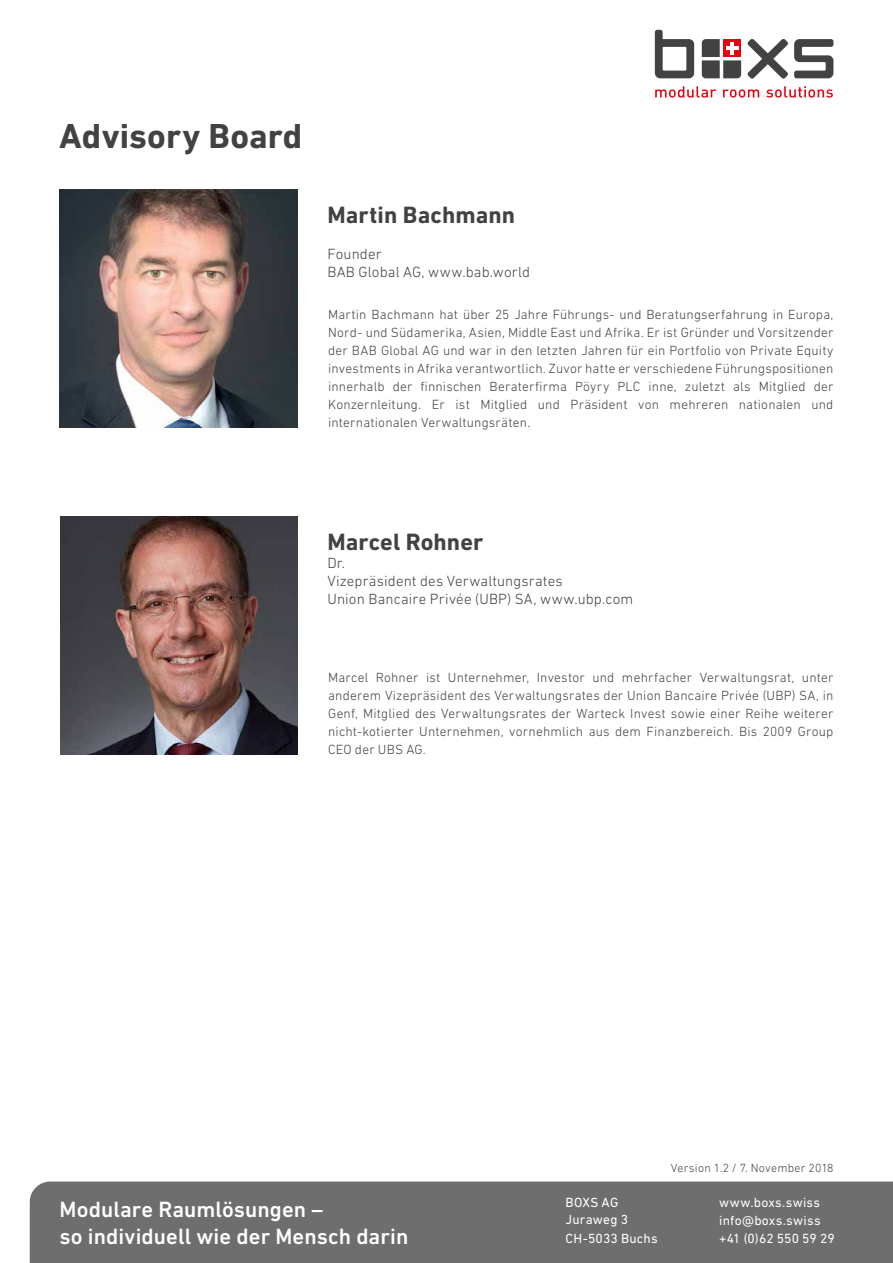
<style>
.page{position:relative;width:893px;height:1263px;background:#fff}
.page>*{position:absolute;margin:0;border:0;box-sizing:border-box;transform-origin:0 0}
.t1{font:700 35.25px "DIN Next LT Pro";letter-spacing:.005em;color:#424241}
.t2{font:700 24px "DIN Next LT Pro";letter-spacing:.005em;color:#424241}
.t3{font:500 22.5px/27px "DIN Next LT Pro";letter-spacing:.005em;color:#fff}
.t4{font:300 15px/18px "DIN Next LT Pro";letter-spacing:.01em;color:#424241}
.t5{font:300 13.5px/18px "DIN Next LT Pro";letter-spacing:.015em;color:#424241;text-align:justify}
.t6{font:13.5px/18px "DIN Next LT Pro";letter-spacing:.015em;color:#fff}
.t7{font:300 12px "DIN Next LT Pro";letter-spacing:.02em;color:#424241}
</style>
<div class="page">
<div style="left:30px;top:1181px;width:863px;height:82px;background:#6f6e6e"></div>
<svg style="left:654px;top:29px;width:180px;height:69px"></svg>
<img style="left:60px;top:189px;width:237px;height:238px">
<img style="left:61px;top:516px;width:237px;height:238px">
<h1 class="t1" style="left:59px;top:115px;width:245px">Advisory Board</h1>
<h2 class="t2" style="left:327px;top:201px;width:189px">Martin Bachmann</h2>
<p class="t4" style="left:327px;top:245px;width:204px">Founder<br>BAB Global AG, www.bab.world</p>
<p class="t5" style="left:328px;top:305px;width:507px">Martin Bachmann hat über 25 Jahre Führungs- und Beratungserfahrung in Europa, Nord- und Südamerika, Asien, Middle East und Afrika. Er ist Gründer und Vorsitzender der BAB Global AG und war in den letzten Jahren für ein Portfolio von Private Equity investments in Afrika verantwortlich. Zuvor hatte er verschiedene Führungspositionen innerhalb der finnischen Beraterfirma Pöyry PLC inne, zuletzt als Mitglied der Konzernleitung. Er ist Mitglied und Präsident von mehreren nationalen und internationalen Verwaltungsräten.</p>
<h2 class="t2" style="left:327px;top:528px;width:157px">Marcel Rohner</h2>
<p class="t4" style="left:327px;top:554px;width:307px">Dr.<br>Vizepräsident des Verwaltungsrates<br>Union Bancaire Privée (UBP) SA, www.ubp.com</p>
<p class="t5" style="left:328px;top:668px;width:507px">Marcel Rohner ist Unternehmer, Investor und mehrfacher Verwaltungsrat, unter anderem Vizepräsident des Verwaltungsrates der Union Bancaire Privée (UBP) SA, in Genf, Mitglied des Verwaltungsrates der Warteck Invest sowie einer Reihe weiterer nicht-kotierter Unternehmen, vornehmlich aus dem Finanzbereich. Bis 2009 Group CEO der UBS AG.</p>
<p class="t7" style="left:671px;top:1160px;width:164px">Version 1.2 / 7. November 2018</p>
<h3 class="t3" style="left:60px;top:1196px;width:350px">Modulare Raumlösungen –<br>so individuell wie der Mensch darin</h3>
<p class="t6" style="left:566px;top:1194px;width:64px;line-height:17.2px">BOXS AG<br>Juraweg 3</p>
<p class="t6" style="left:566px;top:1229px;width:94px">CH-5033 Buchs</p>
<p class="t6" style="left:719px;top:1193px;width:117px">www.boxs.swiss info@boxs.swiss +41 (0)62 550 59 29</p>
</div>
